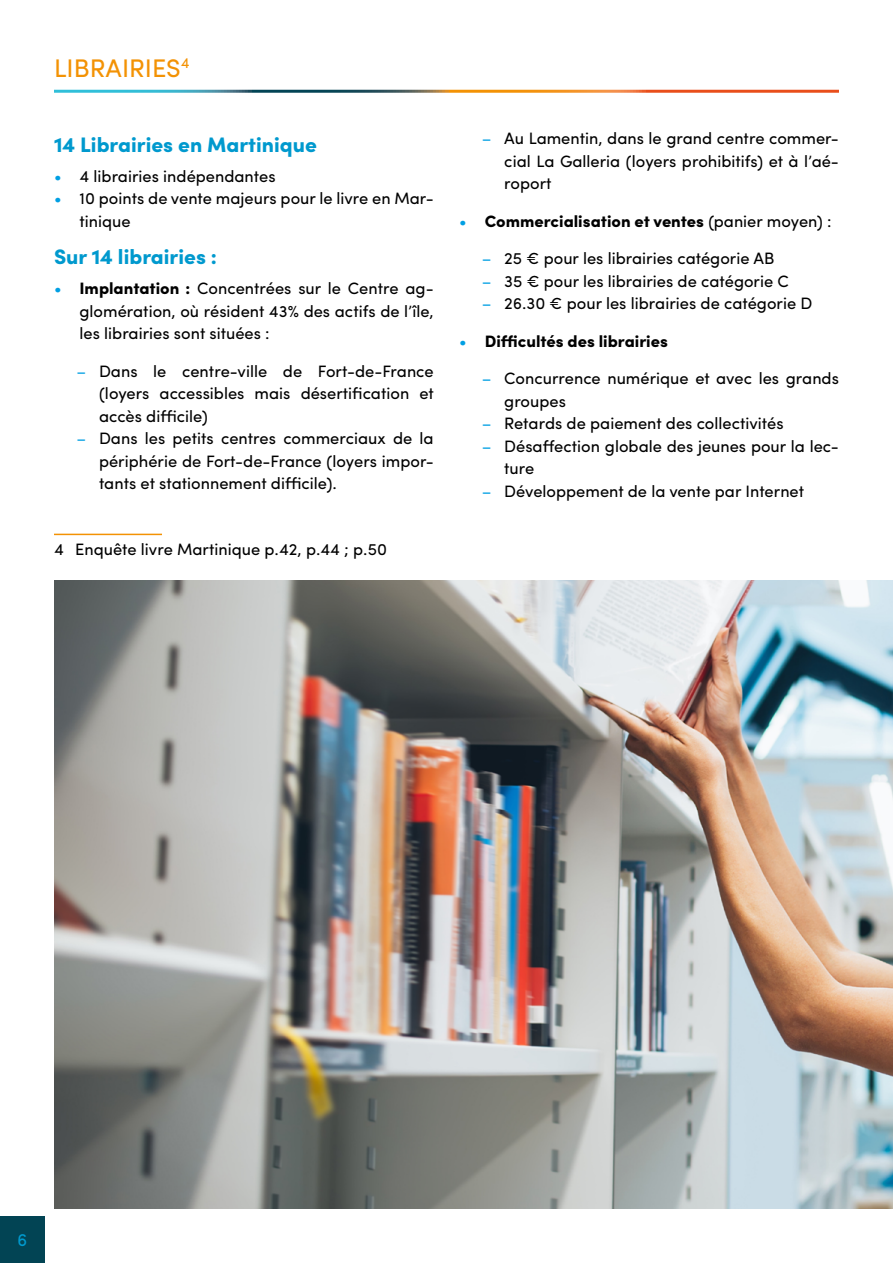
<style>
.page{position:relative;width:893px;height:1263px;background:#fff}
.page>*{position:absolute;margin:0;border:0;box-sizing:border-box;transform-origin:0 0}
.t1{font:25.5px "Sofia Pro";color:#f39204}
.t2{font:900 21px "Sofia Pro";color:#0099ce}
.t3{font:18px "Sofia Pro";color:#0099ce}
.t4{font:16.5px/22.5px "Sofia Pro";color:#000;text-align:justify}
.t5{font:900 16.5px "Sofia Pro";color:#000}
.s1{color:#009fe3}
.s2{font-weight:900}
.s3{font-weight:400;color:#009fe3}
.s4{font-weight:400}
</style>
<div class="page">
<div style="left:0;top:1216px;width:45px;height:47px;background:#024454"></div>
<hr style="left:54px;top:534px;width:108px;height:1px;background:#f39204">
<img style="left:54px;top:580px;width:839px;height:629px">
<h1 class="t1" style="left:54px;top:49px;width:137px">LIBRAIRIES<sup>4</sup></h1>
<p class="t2" style="left:54px;top:128px;width:264px">14 Librairies en Martinique</p>
<p class="t4" style="left:54px;top:163px;width:223px"><span class="s1">•</span> 4 librairies indépendantes</p>
<p class="t4" style="left:80px;top:186px;width:356px;text-indent:-26px"><span class="s1">•</span> 10 points de vente majeurs pour le livre en Mar&shy;tinique</p>
<p class="t2" style="left:54px;top:240px;width:165px">Sur 14 librairies :</p>
<p class="t4" style="left:80px;top:276px;width:356px;text-indent:-26px"><span class="s1">•</span> <span class="s2">Implantation :</span> Concentrées sur le Centre ag&shy;glomération, où résident 43 % des actifs de l’île, les librairies sont situées :</p>
<p class="t4" style="left:99px;top:358px;width:337px;text-indent:-23px"><span class="s1">–</span> Dans le centre-ville de Fort-de-France (loyers accessibles mais désertification et accès difficile)</p>
<p class="t4" style="left:99px;top:426px;width:336px;text-indent:-23px"><span class="s1">–</span> Dans les petits centres commerciaux de la périphérie de Fort-de-France (loyers impor&shy;tants et stationnement difficile).</p>
<p class="t4" style="left:54px;top:537px;width:334px">4 Enquête livre Martinique p.42, p.44 ; p.50</p>
<p class="t4" style="left:504px;top:126px;width:336px;text-indent:-23px"><span class="s1">–</span> Au Lamentin, dans le grand centre commer&shy;cial La Galleria (loyers prohibitifs) et à l’aé&shy;roport</p>
<p class="t5" style="left:459px;top:208px;width:374px"><span class="s3">•</span> Commercialisation et ventes <span class="s4">(panier moyen) :</span></p>
<p class="t4" style="left:482px;top:246px;width:294px"><span class="s1">–</span> 25 € pour les librairies catégorie AB</p>
<p class="t4" style="left:482px;top:268px;width:309px"><span class="s1">–</span> 35 € pour les librairies de catégorie C</p>
<p class="t4" style="left:482px;top:291px;width:332px"><span class="s1">–</span> 26.30 € pour les librairies de catégorie D</p>
<p class="t5" style="left:459px;top:328px;width:210px"><span class="s3">•</span> Difficultés des librairies</p>
<p class="t4" style="left:504px;top:366px;width:336px;text-indent:-23px"><span class="s1">–</span> Concurrence numérique et avec les grands groupes</p>
<p class="t4" style="left:482px;top:411px;width:303px"><span class="s1">–</span> Retards de paiement des collectivités</p>
<p class="t4" style="left:504px;top:433px;width:336px;text-indent:-23px"><span class="s1">–</span> Désaffection globale des jeunes pour la lec&shy;ture</p>
<p class="t4" style="left:482px;top:478px;width:324px"><span class="s1">–</span> Développement de la vente par Internet</p>
<p class="t3" style="left:17px;top:1226px;width:12px">6</p>
</div>
